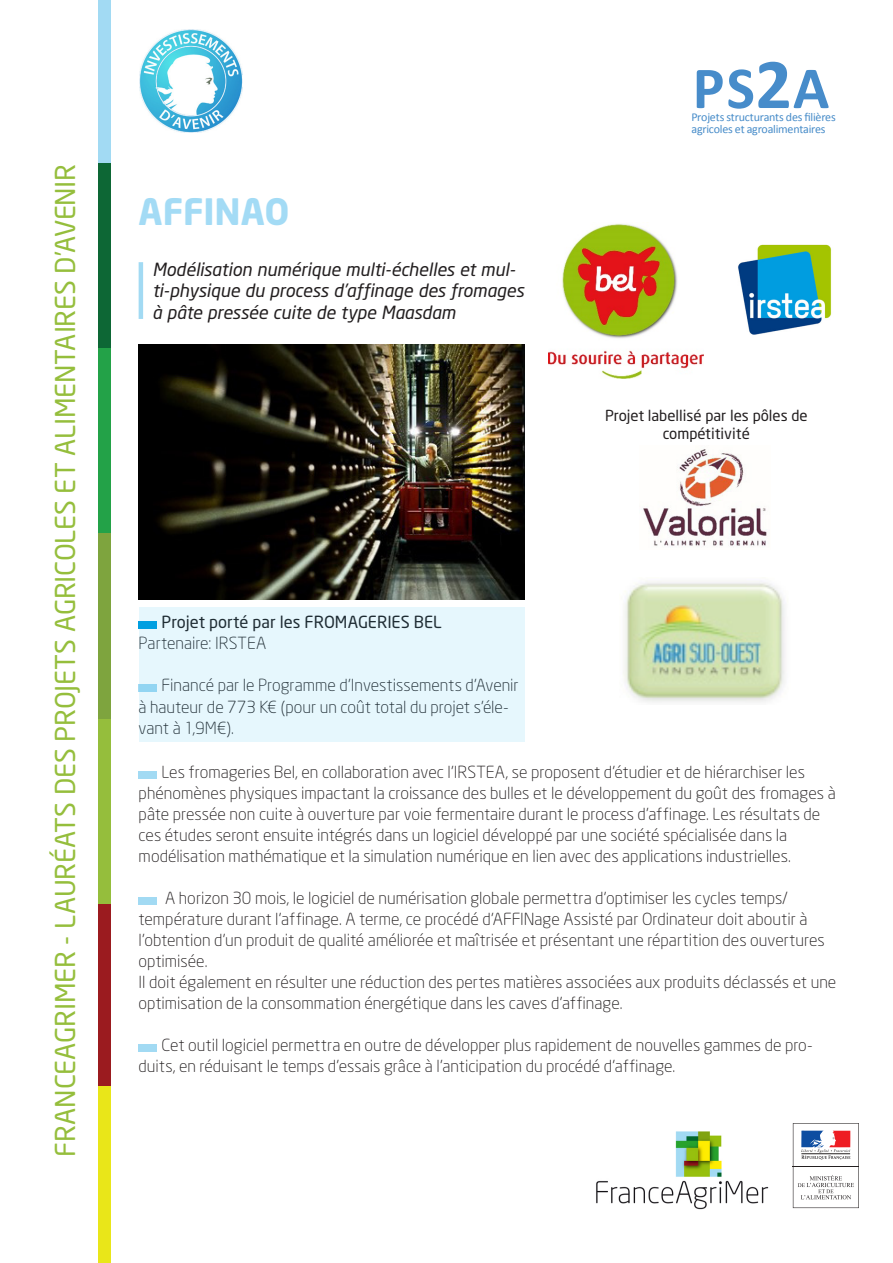
<style>
.page{position:relative;width:893px;height:1263px;background:#fff}
.page>*{position:absolute;margin:0;border:0;box-sizing:border-box;transform-origin:0 0}
.t1{font:700 60px "Calibri";color:#478cca}
.Titre{font:700 36px "Neo Sans";letter-spacing:-.01em;color:#a3dbf5}
.t2{font:27px "Neo Sans";letter-spacing:-.005em;color:#95be3c}
.Sous-titre{font:italic 18px/21.6px "Neo Sans";letter-spacing:-.005em;color:#231f20}
.Texte_courant{font:300 16.5px/21px "Neo Sans";color:#231f20}
.Texte_courant-2{font:16.5px "Neo Sans";color:#231f20}
.t3{font:15px/18px "Neo Sans";color:#231f20;text-align:center}
.t4{font:12px "Calibri";letter-spacing:-.02em;color:#478cc9}
.s1{font-size:72px}
</style>
<div class="page">
<div style="left:99px;top:0;width:12px;height:1263px;background:#a2daf3"></div>
<div style="left:99px;top:164px;width:12px;height:185px;background:#0d6735"></div>
<div style="left:99px;top:349px;width:12px;height:185px;background:#23a248"></div>
<div style="left:99px;top:534px;width:12px;height:185px;background:#7ea43e"></div>
<div style="left:99px;top:719px;width:12px;height:185px;background:#95be3c"></div>
<div style="left:99px;top:904px;width:12px;height:185px;background:#9b1b1f"></div>
<div style="left:99px;top:1086px;width:12px;height:177px;background:#e9e619"></div>
<img style="left:139px;top:30px;width:103px;height:103px">
<img style="left:596px;top:1131px;width:173px;height:79px">
<svg style="left:793px;top:1123px;width:66px;height:85px"></svg>
<hr style="left:139px;top:262px;width:4px;height:57px;background:#a2daf3">
<div style="left:139px;top:771px;width:18px;height:7px;background:#a2daf3"></div>
<div style="left:139px;top:897px;width:18px;height:7px;background:#a2daf3"></div>
<div style="left:139px;top:1044px;width:18px;height:7px;background:#a2daf3"></div>
<img style="left:738px;top:244px;width:94px;height:91px">
<img style="left:623px;top:581px;width:162px;height:121px">
<img style="left:139px;top:344px;width:385px;height:256px">
<img style="left:549px;top:223px;width:154px;height:155px">
<img style="left:643px;top:449px;width:124px;height:97px">
<div style="left:139px;top:607px;width:385px;height:134px;background:#e6f7fd"></div>
<h3 class="t2" style="left:49px;top:1157px;width:994px;rotate:-90deg">FRANCEAGRIMER - LAURÉATS DES PROJETS AGRICOLES ET ALIMENTAIRES D’AVENIR</h3>
<p class="Titre" style="left:139px;top:189px;width:152px">AFFINAO</p>
<p class="Sous-titre" style="left:152px;top:258px;width:373px">Modélisation numérique multi-échelles et mul&shy;ti-physique du process d’affinage des fromages à pâte pressée cuite de type Maasdam</p>
<p class="Texte_courant-2" style="left:162px;top:612px;width:282px">Projet porté par les FROMAGERIES BEL</p>
<p class="Texte_courant" style="left:139px;top:633px;width:129px">Partenaire: IRSTEA</p>
<p class="Texte_courant" style="left:139px;top:675px;width:382px;text-indent:23px">Financé par le Programme d’Investissements d’Avenir à hauteur de 773 K€ (pour un coût total du projet s’éle&shy;vant à 1,9M€).</p>
<p class="t1" style="left:693px;top:50px;width:138px">PS<span class="s1">2</span>A</p>
<p class="t4" style="left:691px;top:121px;width:136px">agricoles et agroalimentaires</p>
<p class="t4" style="left:691px;top:109px;width:146px">Projets structurants des filières</p>
<p class="t3" style="left:605px;top:407px;width:204px">Projet labellisé par les pôles de compétitivité</p>
<p class="Texte_courant" style="left:139px;top:762px;width:699px;text-indent:23px">Les fromageries Bel, en collaboration avec l’IRSTEA, se proposent d’étudier et de hiérarchiser les phénomènes physiques impactant la croissance des bulles et le développement du goût des fromages à pâte pressée non cuite à ouverture par voie fermentaire durant le process d’affinage. Les résultats de ces études seront ensuite intégrés dans un logiciel développé par une société spécialisée dans la modélisation mathématique et la simulation numérique en lien avec des applications industrielles.</p>
<p class="Texte_courant" style="left:139px;top:888px;width:688px;text-indent:27px">A horizon 30 mois, le logiciel de numérisation globale permettra d’optimiser les cycles temps/ température durant l’affinage. A terme, ce procédé d’AFFINage Assisté par Ordinateur doit aboutir à l’obtention d’un produit de qualité améliorée et maîtrisée et présentant une répartition des ouvertures optimisée.</p>
<p class="Texte_courant" style="left:139px;top:972px;width:699px">Il doit également en résulter une réduction des pertes matières associées aux produits déclassés et une optimisation de la consommation énergétique dans les caves d’affinage.</p>
<p class="Texte_courant" style="left:139px;top:1035px;width:676px;text-indent:23px">Cet outil logiciel permettra en outre de développer plus rapidement de nouvelles gammes de pro&shy;duits, en réduisant le temps d’essais grâce à l’anticipation du procédé d’affinage.</p>
</div>
